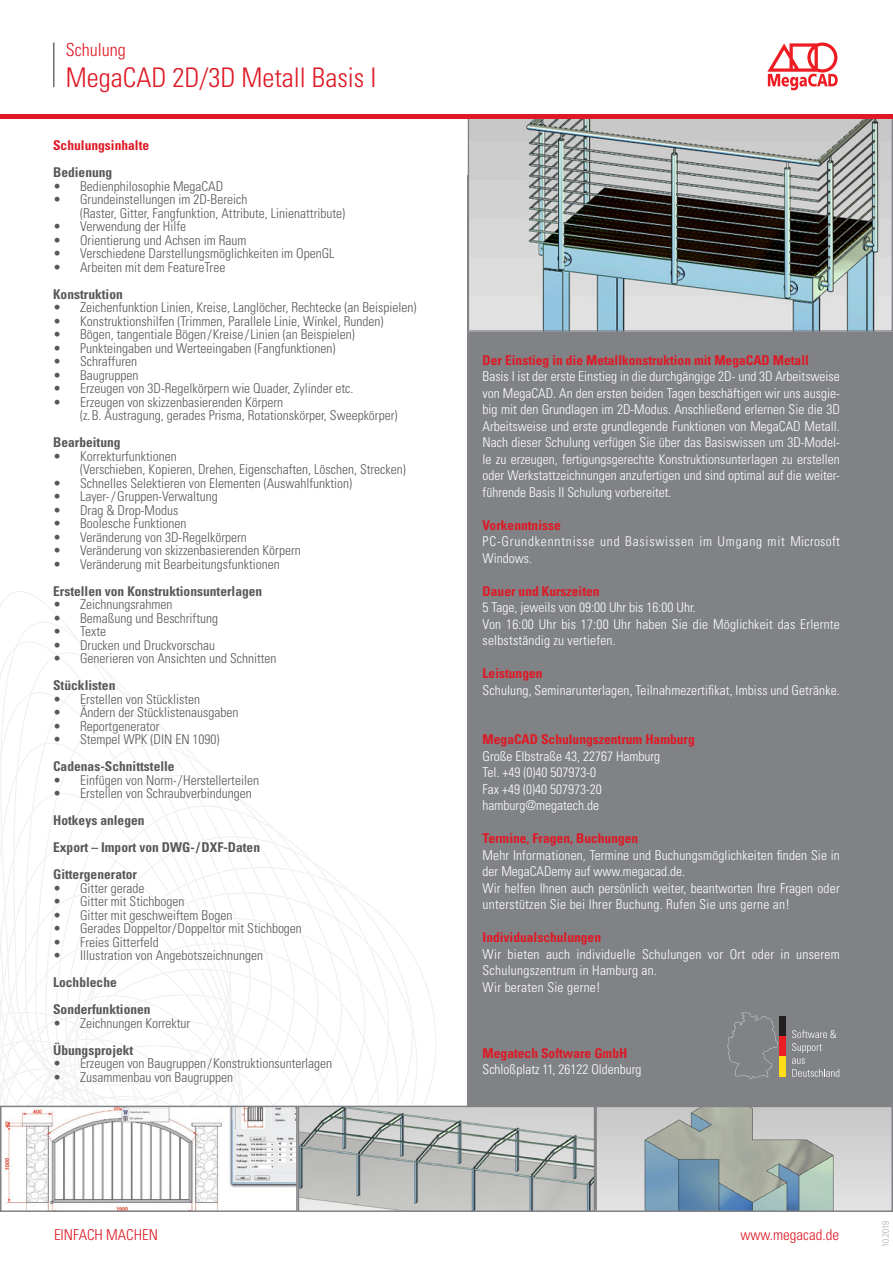
<style>
.page{position:relative;width:893px;height:1263px;background:#fff}
.page>*{position:absolute;margin:0;border:0;box-sizing:border-box;transform-origin:0 0}
.t1{font:300 condensed 27px "Univers LT Std";color:#de1925}
.t2{font:300 condensed 18px "Univers LT Std";color:#de1925}
.t3{font:300 condensed 15px "Univers LT Std";color:#de1925}
.t4{font:300 condensed 13.5px/13.5px "Univers LT Std";color:#57585a}
.t5{font:300 condensed 13.5px/16.5px "Univers LT Std";letter-spacing:.01em;color:#fff}
.t6{font:700 condensed 13.5px "Univers LT Std";color:#de1925}
.t7{font:700 condensed 13.5px/27px "Univers LT Std";color:#57585a}
.t8{font:300 condensed 13.5px/16.5px "Univers LT Std";letter-spacing:.06em;color:#fff}
.t9{font:300 condensed 9px "Univers LT Std";color:#a8a9ad}
</style>
<div class="page">
<svg style="left:1px;top:692px;width:178px;height:50px"></svg>
<svg style="left:0;top:742px;width:234px;height:51px"></svg>
<svg style="left:0;top:793px;width:237px;height:50px"></svg>
<svg style="left:0;top:843px;width:240px;height:51px"></svg>
<svg style="left:0;top:894px;width:244px;height:51px"></svg>
<svg style="left:0;top:945px;width:360px;height:161px"></svg>
<div style="left:468px;top:175px;width:425px;height:1034px;background:#808285"></div>
<svg style="left:727px;top:1012px;width:50px;height:67px"></svg>
<div style="left:779px;top:1016px;width:7px;height:20px;background:#231f20"></div>
<div style="left:779px;top:1036px;width:7px;height:20px;background:#ee1d23"></div>
<div style="left:779px;top:1056px;width:7px;height:21px;background:#ffdd17"></div>
<svg style="left:792px;top:1030px;width:47px;height:47px"></svg>
<img style="left:470px;top:119px;width:421px;height:211px">
<hr style="left:53px;top:43px;width:1px;height:44px;background:#57585a">
<hr style="left:0;top:115px;width:893px;height:4px;background:#de1925">
<img style="left:5px;top:1109px;width:587px;height:100px">
<div style="left:298px;top:1106px;width:297px;height:106px;border:2px solid #808285"></div>
<div style="left:0;top:1106px;width:298px;height:106px;border:2px solid #808285"></div>
<svg style="left:598px;top:1109px;width:292px;height:100px;background:#b0bbbc"></svg>
<div style="left:595px;top:1106px;width:298px;height:106px;border:2px solid #808285"></div>
<svg style="left:892px;top:1106px;width:1px;height:106px"></svg>
<svg style="left:767px;top:43px;width:71px;height:47px"></svg>
<h2 class="t2" style="left:66px;top:38px;width:61px">Schulung</h2>
<h1 class="t1" style="left:66px;top:61px;width:312px">MegaCAD 2D/3D Metall Basis I</h1>
<p class="t6" style="left:53px;top:137px;width:98px">Schulungsinhalte</p>
<p class="t7" style="left:53px;top:159px;width:61px">Bedienung</p>
<p class="t4" style="left:53px;top:179px;width:172px">• Bedienphilosophie MegaCAD</p>
<p class="t4" style="left:80px;top:193px;width:267px;text-indent:-27px">• Grundeinstellungen im 2D-Bereich<br>(Raster, Gitter, Fangfunktion, Attribute, Linienattribute)</p>
<p class="t4" style="left:53px;top:220px;width:134px">• Verwendung der Hilfe</p>
<p class="t4" style="left:53px;top:233px;width:195px">• Orientierung und Achsen im Raum</p>
<p class="t4" style="left:53px;top:247px;width:283px">• Verschiedene Darstellungsmöglichkeiten im OpenGL</p>
<p class="t4" style="left:53px;top:260px;width:174px">• Arbeiten mit dem FeatureTree</p>
<p class="t7" style="left:53px;top:280px;width:71px">Konstruktion</p>
<p class="t4" style="left:53px;top:301px;width:365px">• Zeichenfunktion Linien, Kreise, Langlöcher, Rechtecke (an Beispielen)</p>
<p class="t4" style="left:53px;top:314px;width:332px">• Konstruktionshilfen (Trimmen, Parallele Linie, Winkel, Runden)</p>
<p class="t4" style="left:53px;top:328px;width:303px">• Bögen, tangentiale Bögen / Kreise / Linien (an Beispielen)</p>
<p class="t4" style="left:53px;top:341px;width:284px">• Punkteingaben und Werteeingaben (Fangfunktionen)</p>
<p class="t4" style="left:53px;top:355px;width:85px">• Schraffuren</p>
<p class="t4" style="left:53px;top:368px;width:87px">• Baugruppen</p>
<p class="t4" style="left:53px;top:382px;width:302px">• Erzeugen von 3D-Regelkörpern wie Quader, Zylinder etc.</p>
<p class="t4" style="left:80px;top:395px;width:319px;text-indent:-27px">• Erzeugen von skizzenbasierenden Körpern<br>(z. B. Austragung, gerades Prisma, Rotationskörper, Sweepkörper)</p>
<p class="t7" style="left:53px;top:429px;width:69px">Bearbeitung</p>
<p class="t4" style="left:80px;top:449px;width:327px;text-indent:-27px">• Korrekturfunktionen<br>(Verschieben, Kopieren, Drehen, Eigenschaften, Löschen, Strecken)</p>
<p class="t4" style="left:53px;top:476px;width:301px">• Schnelles Selektieren von Elementen (Auswahlfunktion)</p>
<p class="t4" style="left:53px;top:490px;width:166px">• Layer- / Gruppen-Verwaltung</p>
<p class="t4" style="left:53px;top:503px;width:127px">• Drag &amp; Drop-Modus</p>
<p class="t4" style="left:53px;top:517px;width:135px">• Boolesche Funktionen</p>
<p class="t4" style="left:53px;top:530px;width:195px">• Veränderung von 3D-Regelkörpern</p>
<p class="t4" style="left:53px;top:544px;width:249px">• Veränderung von skizzenbasierenden Körpern</p>
<p class="t4" style="left:53px;top:557px;width:228px">• Veränderung mit Bearbeitungsfunktionen</p>
<p class="t7" style="left:53px;top:577px;width:211px">Erstellen von Konstruktionsunterlagen</p>
<p class="t4" style="left:53px;top:598px;width:121px">• Zeichnungsrahmen</p>
<p class="t4" style="left:53px;top:611px;width:166px">• Bemaßung und Beschriftung</p>
<p class="t4" style="left:53px;top:625px;width:54px">• Texte</p>
<p class="t4" style="left:53px;top:638px;width:163px">• Drucken und Druckvorschau</p>
<p class="t4" style="left:53px;top:652px;width:225px">• Generieren von Ansichten und Schnitten</p>
<p class="t7" style="left:53px;top:672px;width:64px">Stücklisten</p>
<p class="t4" style="left:53px;top:692px;width:148px">• Erstellen von Stücklisten</p>
<p class="t4" style="left:53px;top:706px;width:187px">• Ändern der Stücklistenausgaben</p>
<p class="t4" style="left:53px;top:719px;width:108px">• Reportgenerator</p>
<p class="t4" style="left:53px;top:733px;width:168px">• Stempel WPK (DIN EN 1090)</p>
<p class="t7" style="left:53px;top:753px;width:123px">Cadenas-Schnittstelle</p>
<p class="t4" style="left:53px;top:773px;width:207px">• Einfügen von Norm- / Herstellerteilen</p>
<p class="t4" style="left:53px;top:787px;width:200px">• Erstellen von Schraubverbindungen</p>
<p class="t7" style="left:53px;top:807px;width:208px">Hotkeys anlegen<br>Export – Import von DWG- / DXF-Daten<br>Gittergenerator</p>
<p class="t4" style="left:53px;top:881px;width:93px">• Gitter gerade</p>
<p class="t4" style="left:53px;top:895px;width:133px">• Gitter mit Stichbogen</p>
<p class="t4" style="left:53px;top:908px;width:181px">• Gitter mit geschweiftem Bogen</p>
<p class="t4" style="left:53px;top:922px;width:250px">• Gerades Doppeltor / Doppeltor mit Stichbogen</p>
<p class="t4" style="left:53px;top:935px;width:107px">• Freies Gitterfeld</p>
<p class="t4" style="left:53px;top:949px;width:211px">• Illustration von Angebotszeichnungen</p>
<p class="t7" style="left:53px;top:969px;width:99px">Lochbleche<br>Sonderfunktionen</p>
<p class="t4" style="left:53px;top:1016px;width:139px">• Zeichnungen Korrektur</p>
<p class="t7" style="left:53px;top:1036px;width:82px">Übungsprojekt</p>
<p class="t4" style="left:53px;top:1057px;width:281px">• Erzeugen von Baugruppen / Konstruktionsunterlagen</p>
<p class="t4" style="left:53px;top:1070px;width:181px">• Zusammenbau von Baugruppen</p>
<p class="t3" style="left:54px;top:1225px;width:105px">EINFACH MACHEN</p>
<p class="t6" style="left:483px;top:352px;width:328px">Der Einstieg in die Metallkonstruktion mit MegaCAD Metall</p>
<p class="t5" style="left:483px;top:368px;width:359px;text-align:justify">Basis I ist der erste Einstieg in die durchgängige 2D- und 3D Arbeitsweise von MegaCAD. An den ersten beiden Tagen beschäftigen wir uns ausgie&shy;big mit den Grundlagen im 2D-Modus. Anschließend erlernen Sie die 3D Arbeitsweise und erste grundlegende Funktionen von MegaCAD Metall.<br>Nach dieser Schulung verfügen Sie über das Basiswissen um 3D-Model&shy;le zu erzeugen, fertigungsgerechte Konstruktionsunterlagen zu erstellen oder Werkstattzeichnungen anzufertigen und sind optimal auf die weiter&shy;führende Basis II Schulung vorbereitet.</p>
<p class="t6" style="left:483px;top:517px;width:80px">Vorkenntnisse</p>
<p class="t8" style="left:483px;top:533px;width:359px">PC-Grundkenntnisse und Basiswissen im Umgang mit Microsoft<br>Windows.</p>
<p class="t6" style="left:483px;top:583px;width:118px">Dauer und Kurszeiten</p>
<p class="t5" style="left:483px;top:599px;width:359px">5 Tage, jeweils von 09:00 Uhr bis 16:00 Uhr.<br>Von 16:00 Uhr bis 17:00 Uhr haben Sie die Möglichkeit das Erlernte selbstständig zu vertiefen.</p>
<p class="t6" style="left:483px;top:665px;width:61px">Leistungen</p>
<p class="t5" style="left:483px;top:682px;width:359px">Schulung, Seminarunterlagen, Teilnahmezertifikat, Imbiss und Getränke.</p>
<p class="t6" style="left:483px;top:731px;width:214px">MegaCAD Schulungszentrum Hamburg</p>
<p class="t5" style="left:483px;top:748px;width:179px">Große Elbstraße 43, 22767 Hamburg<br>Tel. +49 (0)40 507973-0<br>Fax +49 (0)40 507973-20 hamburg@megatech.de</p>
<p class="t6" style="left:483px;top:830px;width:157px">Termine, Fragen, Buchungen</p>
<p class="t5" style="left:483px;top:847px;width:359px">Mehr Informationen, Termine und Buchungsmöglichkeiten finden Sie in der MegaCADemy auf www.megacad.de.<br>Wir helfen Ihnen auch persönlich weiter, beantworten Ihre Fragen oder unterstützen Sie bei Ihrer Buchung. Rufen Sie uns gerne an!</p>
<p class="t6" style="left:483px;top:929px;width:120px">Individualschulungen</p>
<p class="t5" style="left:483px;top:946px;width:359px">Wir bieten auch individuelle Schulungen vor Ort oder in unserem<br>Schulungszentrum in Hamburg an.<br>Wir beraten Sie gerne!</p>
<p class="t6" style="left:483px;top:1045px;width:146px">Megatech Software GmbH</p>
<p class="t5" style="left:483px;top:1061px;width:160px">Schloßplatz 11, 26122 Oldenburg</p>
<p class="t3" style="left:741px;top:1225px;width:100px">www.megacad.de</p>
<p class="t9" style="left:880px;top:1247px;width:27px;rotate:-90deg">10.2019</p>
</div>
